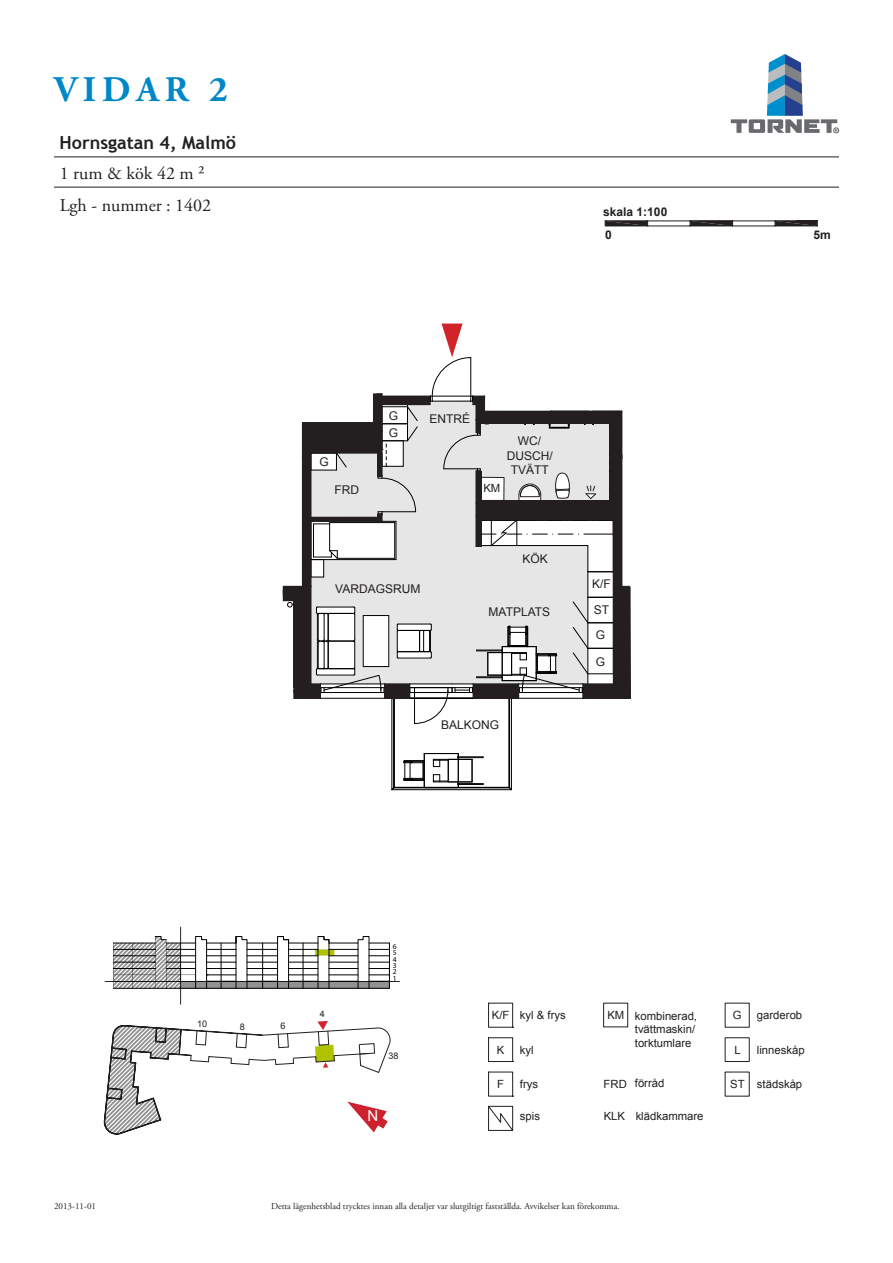
<style>
.page{position:relative;width:893px;height:1263px;background:#fff}
.page>*{position:absolute;margin:0;border:0;box-sizing:border-box;transform-origin:0 0}
.t1{font:700 36px "Adobe Garamond Pro";letter-spacing:.16em;color:#0087c7}
.t2{font:18px/32.7px "Adobe Garamond Pro";color:#231f20}
.t3{font:700 18px "Trebuchet MS";color:#231f20}
.t4{font:15px "Arial";color:#fff}
.t5{font:12px/15px "Arial";color:#231f20;text-align:center}
.t6{font:700 12px/23.2px "Arial";color:#231f20}
.t7{font:11.25px/13.6px "Arial";color:#221f1f}
.t8{font:9.15px "Adobe Garamond Pro";color:#231f20}
.t9{font:9.15px "Arial";color:#231f20}
.t10{font:7.5px "Myriad Pro";color:#000}
</style>
<div class="page">
<hr style="left:630px;top:587px;width:1px;height:111px;background:#000">
<hr style="left:391px;top:698px;width:1px;height:92px;background:#000">
<svg style="left:391px;top:786px;width:4px;height:5px"></svg>
<hr style="left:392px;top:789px;width:119px;height:1px;background:#000">
<svg style="left:508px;top:786px;width:4px;height:5px"></svg>
<hr style="left:511px;top:698px;width:1px;height:92px;background:#000">
<svg style="left:403px;top:760px;width:21px;height:21px"></svg>
<hr style="left:458px;top:753px;width:1px;height:34px;background:#000">
<hr style="left:424px;top:753px;width:34px;height:1px;background:#000">
<hr style="left:424px;top:753px;width:1px;height:34px;background:#000">
<svg style="left:433px;top:756px;width:51px;height:29px"></svg>
<div style="left:393px;top:697px;width:117px;height:91px;border:2px solid #000"></div>
<div style="left:394px;top:698px;width:116px;height:90px;border:1px solid #000"></div>
<svg style="left:731px;top:54px;width:108px;height:79px"></svg>
<hr style="left:54px;top:157px;width:785px;height:1px;background:#231f20">
<hr style="left:54px;top:187px;width:785px;height:1px;background:#231f20">
<svg style="left:604px;top:220px;width:214px;height:7px"></svg>
<svg style="left:104px;top:1021px;width:287px;height:114px"></svg>
<svg style="left:283px;top:323px;width:347px;height:401px"></svg>
<svg style="left:488px;top:1002px;width:262px;height:129px"></svg>
<svg style="left:104px;top:936px;width:296px;height:53px"></svg>
<hr style="left:180px;top:927px;width:1px;height:77px;background:#010202">
<h1 class="t1" style="left:54px;top:68px;width:175px">VIDAR 2</h1>
<h2 class="t3" style="left:60px;top:132px;width:178px">Hornsgatan 4, Malmö</h2>
<h2 class="t2" style="left:60px;top:157px;width:153px">1 rum &amp; kök 42 m ²<br>Lgh - nummer : 1402</h2>
<p class="t6" style="left:603px;top:201px;width:66px">skala 1:100<br>0</p>
<p class="t5" style="left:319px;top:455px;width:11px">G</p>
<p class="t5" style="left:335px;top:483px;width:26px">FRD</p>
<p class="t5" style="left:389px;top:408px;width:11px">G</p>
<p class="t5" style="left:389px;top:426px;width:11px">G</p>
<p class="t5" style="left:430px;top:412px;width:42px">ENTRÉ</p>
<p class="t7" style="left:483px;top:481px;width:18px">KM</p>
<p class="t5" style="left:507px;top:434px;width:47px">WC/<br>DUSCH/</p>
<p class="t5" style="left:511px;top:463px;width:40px">TVÄTT</p>
<p class="t5" style="left:335px;top:581px;width:87px">VARDAGSRUM</p>
<p class="t5" style="left:522px;top:551px;width:27px">KÖK</p>
<p class="t5" style="left:489px;top:604px;width:63px">MATPLATS</p>
<p class="t5" style="left:441px;top:718px;width:60px">BALKONG</p>
<p class="t5" style="left:592px;top:576px;width:20px">K/F</p>
<p class="t5" style="left:594px;top:603px;width:17px">ST</p>
<p class="t5" style="left:596px;top:627px;width:11px">G</p>
<p class="t5" style="left:596px;top:654px;width:11px">G</p>
<p class="t6" style="left:813px;top:224px;width:19px">5m</p>
<p class="t9" style="left:197px;top:1018px;width:12px">10</p>
<p class="t9" style="left:240px;top:1020px;width:7px">8</p>
<p class="t9" style="left:280px;top:1020px;width:7px">6</p>
<p class="t9" style="left:320px;top:1008px;width:7px">4</p>
<p class="t10" style="left:393px;top:941px;width:5px">6</p>
<p class="t10" style="left:393px;top:948px;width:5px">5</p>
<p class="t10" style="left:393px;top:954px;width:5px">4</p>
<p class="t10" style="left:393px;top:961px;width:5px">3</p>
<p class="t10" style="left:393px;top:967px;width:5px">2</p>
<p class="t10" style="left:393px;top:973px;width:5px">1</p>
<p class="t9" style="left:388px;top:1049px;width:12px">38</p>
<h3 class="t4" style="left:368px;top:1106px;width:12px">N</h3>
<p class="t7" style="left:492px;top:1008px;width:76px">K/F kyl &amp; frys</p>
<p class="t7" style="left:520px;top:1043px;width:15px">kyl</p>
<p class="t7" style="left:520px;top:1077px;width:20px">frys</p>
<p class="t7" style="left:520px;top:1110px;width:22px">spis</p>
<p class="t7" style="left:497px;top:1043px;width:9px">K</p>
<p class="t7" style="left:497px;top:1077px;width:8px">F</p>
<p class="t7" style="left:607px;top:1008px;width:18px">KM</p>
<p class="t7" style="left:733px;top:1008px;width:10px">G</p>
<p class="t7" style="left:734px;top:1043px;width:8px">L</p>
<p class="t7" style="left:635px;top:1009px;width:64px">kombinerad, tvättmaskin/ torktumlare</p>
<p class="t7" style="left:635px;top:1076px;width:31px">förråd</p>
<p class="t7" style="left:636px;top:1109px;width:69px">klädkammare</p>
<p class="t7" style="left:604px;top:1077px;width:25px">FRD</p>
<p class="t7" style="left:730px;top:1077px;width:16px">ST</p>
<p class="t7" style="left:604px;top:1110px;width:23px">KLK</p>
<p class="t7" style="left:757px;top:1008px;width:47px">garderob</p>
<p class="t7" style="left:757px;top:1043px;width:49px">linneskåp</p>
<p class="t7" style="left:757px;top:1077px;width:47px">städskåp</p>
<p class="t8" style="left:54px;top:1200px;width:44px">2013-11-01</p>
<p class="t8" style="left:271px;top:1200px;width:350px">Detta lägenhetsblad trycktes innan alla detaljer var slutgiltigt fastställda. Avvikelser kan förekomma.</p>
</div>
